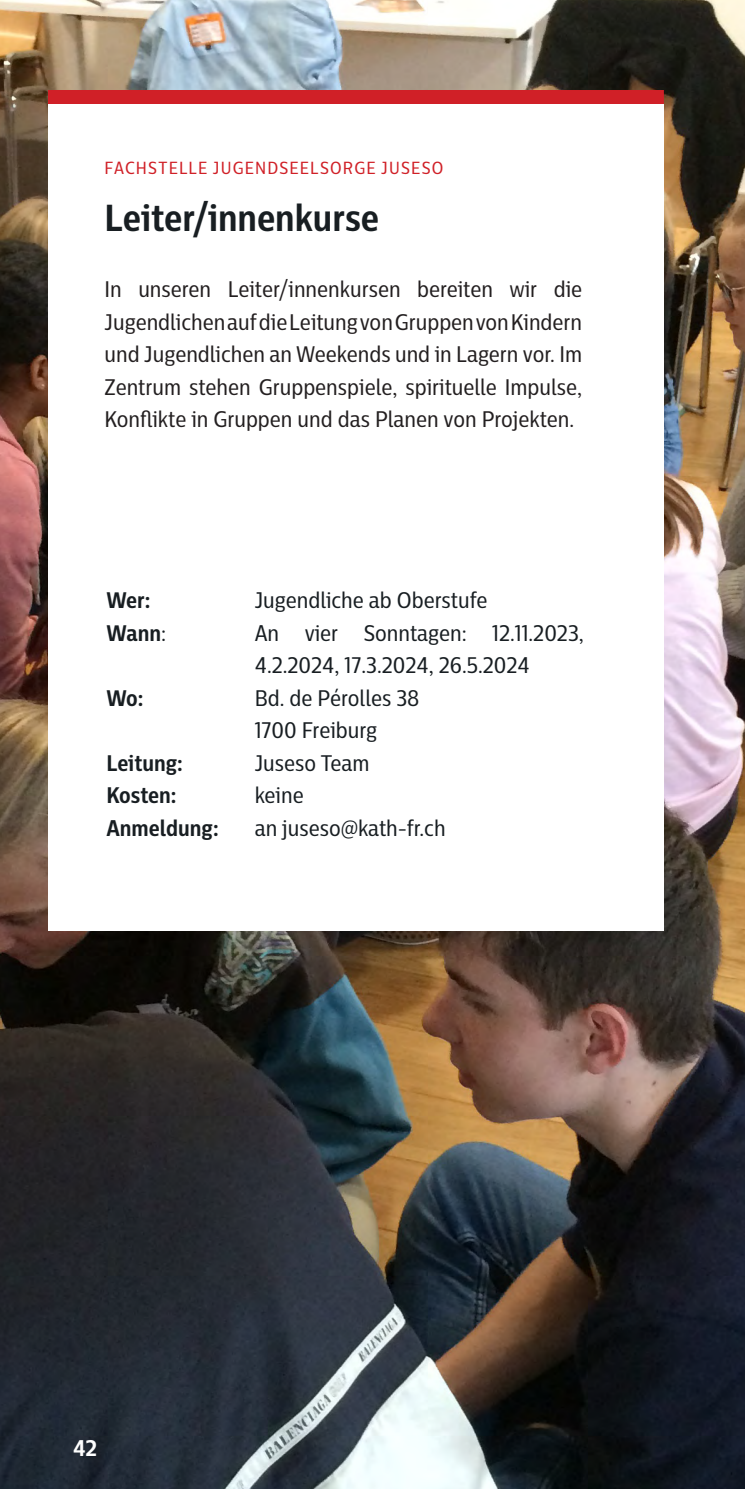
<style>
.page{position:relative;width:745px;height:1489px;background:#fff}
.page>*{position:absolute;margin:0;border:0;box-sizing:border-box;transform-origin:0 0}
.t1{font:700 37.5px "Centrale Sans Cnd";color:#181e22}
.t2{font:22.5px/32.5px "Centrale Sans Cnd";color:#231f20;text-align:justify}
.t3{font:22.5px/32.5px "Centrale Sans Cnd";color:#181e22}
.t4{font:700 22.5px/32.5px "Centrale Sans Cnd";color:#181e22}
.t5{font:700 22.5px "Centrale Sans Cnd";color:#fff}
.t6{font:17.5px "Centrale Sans Cnd";letter-spacing:.07em;color:#d02027}
.s1{font-weight:400}
</style>
<div class="page">
<img style="left:0;top:0;width:744px;height:1488px">
<div style="left:48px;top:104px;width:615px;height:826px;background:#fff"></div>
<p class="t6" style="left:105px;top:157px;width:340px">FACHSTELLE JUGENDSEELSORGE JUSESO</p>
<h1 class="t1" style="left:105px;top:193px;width:276px">Leiter/innenkurse</h1>
<p class="t2" style="left:105px;top:273px;width:478px">In unseren Leiter/innenkursen bereiten wir die Jugendlichen auf die Leitung von Gruppen von Kindern und Jugendlichen an Weekends und in Lagern vor. Im Zentrum stehen Gruppenspiele, spirituelle Impulse, Konflikte in Gruppen und das Planen von Projekten.</p>
<p class="t4" style="left:106px;top:583px;width:61px">Wer:<br>Wann<span class="s1">:</span></p>
<p class="t4" style="left:106px;top:681px;width:39px">Wo:</p>
<p class="t4" style="left:106px;top:746px;width:114px">Leitung:<br>Kosten:<br>Anmeldung:</p>
<p class="t3" style="left:254px;top:583px;width:330px">Jugendliche ab Oberstufe<br>An vier Sonntagen: 12.11.2023,<br>4.2.2024, 17.3.2024, 26.5.2024<br>Bd. de Pérolles 38<br>1700 Freiburg<br>Juseso Team<br>keine<br>an juseso@kath-fr.ch</p>
<p class="t5" style="left:73px;top:1433px;width:26px">42</p>
</div>
